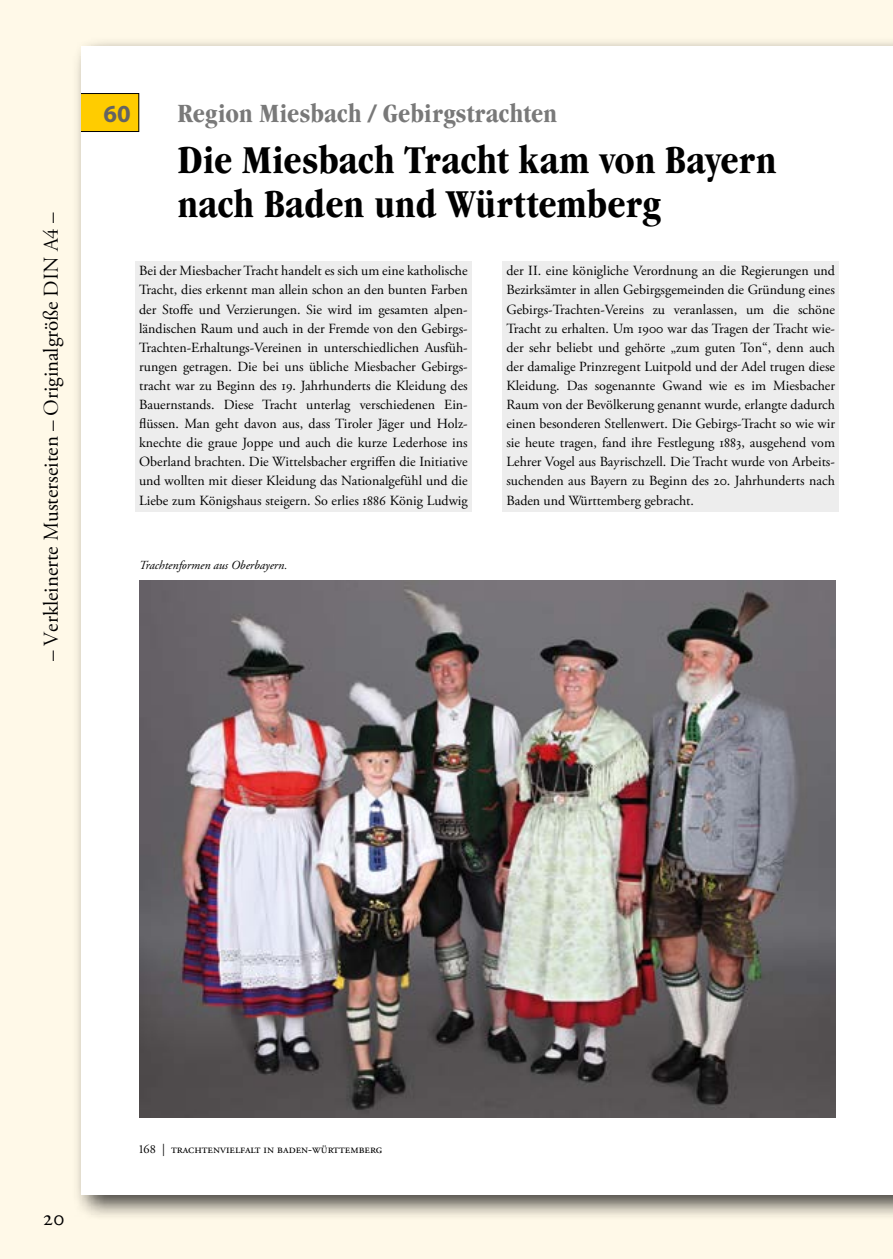
<style>
.page{position:relative;width:893px;height:1259px;background:#fff9e8}
.page>*{position:absolute;margin:0;border:0;box-sizing:border-box;transform-origin:0 0}
.t1{font:700 condensed 40.8px/43.8px "Garamond";letter-spacing:.01em;color:#000}
.t2{font:700 condensed 27.3px "Garamond";letter-spacing:.01em;color:#797979}
.t3{font:700 24.6px "Myriad Pro";color:#646363}
.t4{font:22.5px "Adobe Garamond Pro";color:#000}
.t5{font:21px "Adobe Garamond Pro";color:#000}
.t6{font:14.1px/19.2px "Adobe Garamond Pro";color:#000;text-align:justify}
.t7{font:12.3px "Adobe Garamond Pro";color:#000}
.t8{font:italic 12.3px "Adobe Garamond Pro";color:#000}
</style>
<div class="page">
<div style="left:72px;top:37px;width:821px;height:1184px;background:#000;opacity:.75"></div>
<div style="left:81px;top:47px;width:812px;height:1148px;background:#fff"></div>
<img style="left:139px;top:581px;width:696px;height:537px">
<div style="left:81px;top:93px;width:58px;height:39px;background:#fc0"></div>
<div style="left:135px;top:261px;width:337px;height:251px;background:#ededed"></div>
<div style="left:502px;top:261px;width:337px;height:251px;background:#ededed"></div>
<h3 class="t5" style="left:38px;top:661px;width:450px;rotate:-90deg">– Verkleinerte Musterseiten – Originalgröße DIN A4 –</h3>
<h3 class="t3" style="left:103px;top:97px;width:29px">60</h3>
<h2 class="t2" style="left:178px;top:98px;width:381px">Region Miesbach / Gebirgstrachten</h2>
<h1 class="t1" style="left:178px;top:138px;width:600px">Die Miesbach Tracht kam von Bayern nach Baden und Württemberg</h1>
<p class="t6" style="left:139px;top:262px;width:330px">Bei der Miesbacher Tracht handelt es sich um eine katholische Tracht, dies erkennt man allein schon an den bunten Farben der Stoffe und Verzierungen. Sie wird im gesamten alpen&shy;ländischen Raum und auch in der Fremde von den Gebirgs-Trachten-Erhaltungs-Vereinen in unterschiedlichen Ausfüh&shy;rungen getragen. Die bei uns übliche Miesbacher Gebirgs&shy;tracht war zu Beginn des 19. Jahrhunderts die Kleidung des Bauernstands. Diese Tracht unterlag verschiedenen Ein&shy;flüssen. Man geht davon aus, dass Tiroler Jäger und Holz&shy;knechte die graue Joppe und auch die kurze Lederhose ins Oberland brachten. Die Wittelsbacher ergriffen die Initiative und wollten mit dieser Kleidung das Nationalgefühl und die Liebe zum Königshaus steigern. So erlies 1886 König Ludwig</p>
<p class="t6" style="left:506px;top:262px;width:330px">der II. eine königliche Verordnung an die Regierungen und Bezirksämter in allen Gebirgsgemeinden die Gründung eines Gebirgs-Trachten-Vereins zu veranlassen, um die schöne Tracht zu erhalten. Um 1900 war das Tragen der Tracht wie&shy;der sehr beliebt und gehörte „zum guten Ton“, denn auch der damalige Prinzregent Luitpold und der Adel trugen diese Kleidung. Das sogenannte Gwand wie es im Miesbacher Raum von der Bevölkerung genannt wurde, erlangte dadurch einen besonderen Stellenwert. Die Gebirgs-Tracht so wie wir sie heute tragen, fand ihre Festlegung 1883, ausgehend vom Lehrer Vogel aus Bayrischzell. Die Tracht wurde von Arbeits&shy;suchenden aus Bayern zu Beginn des 20. Jahrhunderts nach Baden und Württemberg gebracht.</p>
<p class="t8" style="left:139px;top:558px;width:150px">Trachtenformen aus Oberbayern.</p>
<h3 class="t4" style="left:43px;top:1204px;width:24px">20</h3>
<p class="t7" style="left:139px;top:1141px;width:245px">168 | Trachtenvielfalt in Baden-Württemberg</p>
</div>
